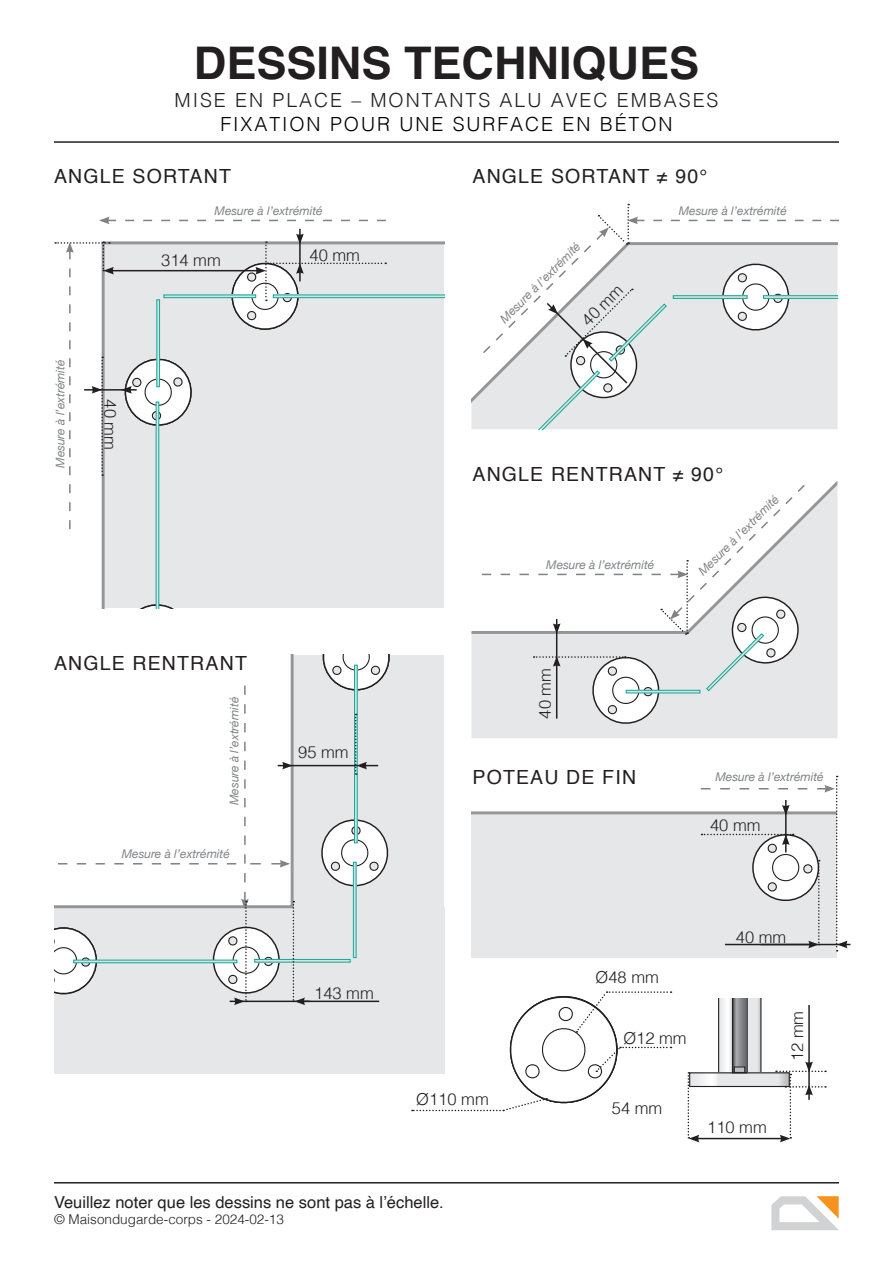
<style>
.page{position:relative;width:893px;height:1263px;background:#fff}
.page>*{position:absolute;margin:0;border:0;box-sizing:border-box;transform-origin:0 0}
.t1{font:700 45px "Helvetica";color:#231f20}
.Mellanrubrik_-_Frank{font:19.5px "Helvetica";letter-spacing:.06em;color:#231f20}
.Underrubrik{font:300 19.5px "Helvetica";letter-spacing:.1em;color:#231f20}
.Underrubrik-2{font:300 19.5px "Helvetica";letter-spacing:.1em;color:#000}
.Mått{font:300 16.5px "Helvetica";color:#231f20}
.t2{font:16.5px "Helvetica";color:#231f20}
.t3{font:300 13.5px "Helvetica";color:#231f20}
.kursiv_liten_text{font:italic 12px "Helvetica Neue";color:#808285}
</style>
<div class="page">
<svg style="left:471px;top:389px;width:10px;height:33px"></svg>
<div style="left:471px;top:635px;width:366px;height:103px;background:#e6e7e9"></div>
<svg style="left:806px;top:481px;width:31px;height:154px;background:#e6e7e9"></svg>
<div style="left:471px;top:813px;width:366px;height:145px;background:#e6e7e9"></div>
<hr style="left:471px;top:811px;width:366px;height:3px;background:#939598">
<div style="left:54px;top:906px;width:390px;height:167px;background:#e6e7e9"></div>
<div style="left:293px;top:655px;width:151px;height:331px;background:#e6e7e9"></div>
<svg style="left:321px;top:815px;width:68px;height:74px"></svg>
<svg style="left:322px;top:655px;width:68px;height:38px"></svg>
<div style="left:354px;top:665px;width:3px;height:178px;border:1px solid #12a79d"></div>
<div style="left:353px;top:862px;width:3px;height:96px;border:1px solid #12a79d"></div>
<div style="left:254px;top:959px;width:96px;height:3px;border:1px solid #12a79d"></div>
<hr style="left:54px;top:141px;width:785px;height:2px;background:#231f20">
<hr style="left:54px;top:1182px;width:785px;height:1px;background:#231f20">
<svg style="left:771px;top:1196px;width:68px;height:34px"></svg>
<svg style="left:481px;top:204px;width:358px;height:225px"></svg>
<svg style="left:471px;top:485px;width:335px;height:243px"></svg>
<hr style="left:284px;top:765px;width:74px;height:1px;background:#231f20">
<svg style="left:355px;top:714px;width:23px;height:61px"></svg>
<svg style="left:55px;top:217px;width:389px;height:391px"></svg>
<hr style="left:303px;top:1000px;width:76px;height:2px;background:#231f20">
<svg style="left:54px;top:685px;width:251px;height:320px"></svg>
<svg style="left:412px;top:990px;width:414px;height:152px"></svg>
<svg style="left:701px;top:776px;width:149px;height:175px"></svg>
<h1 class="t1" style="left:194px;top:35px;width:507px">DESSINS TECHNIQUES</h1>
<p class="Underrubrik" style="left:175px;top:84px;width:545px">MISE EN PLACE – MONTANTS ALU AVEC EMBASES</p>
<p class="Underrubrik-2" style="left:220px;top:107px;width:454px">FIXATION POUR UNE SURFACE EN BÉTON</p>
<p class="Mellanrubrik_-_Frank" style="left:54px;top:161px;width:178px">ANGLE SORTANT</p>
<p class="Mellanrubrik_-_Frank" style="left:472px;top:161px;width:236px">ANGLE SORTANT ≠ 90°</p>
<p class="kursiv_liten_text" style="left:52px;top:468px;width:109px;rotate:-90deg">Mesure à l’extrémité</p>
<p class="Mått" style="left:124px;top:399px;width:52px;rotate:90deg">40 mm</p>
<p class="kursiv_liten_text" style="left:215px;top:202px;width:109px">Mesure à l’extrémité</p>
<p class="kursiv_liten_text" style="left:679px;top:202px;width:109px">Mesure à l’extrémité</p>
<p class="kursiv_liten_text" style="left:496px;top:314px;width:110px;rotate:-45deg">Mesure à l’extrémité</p>
<p class="Mått" style="left:309px;top:241px;width:52px">40 mm</p>
<p class="Mått" style="left:161px;top:246px;width:61px">314 mm</p>
<p class="Mått" style="left:574px;top:313px;width:52px;rotate:-45deg">40 mm</p>
<p class="Mellanrubrik_-_Frank" style="left:472px;top:459px;width:252px">ANGLE RENTRANT ≠ 90°</p>
<p class="kursiv_liten_text" style="left:546px;top:556px;width:109px">Mesure à l’extrémité</p>
<p class="kursiv_liten_text" style="left:694px;top:567px;width:110px;rotate:-45deg">Mesure à l’extrémité</p>
<p class="Mellanrubrik_-_Frank" style="left:54px;top:648px;width:194px">ANGLE RENTRANT</p>
<p class="kursiv_liten_text" style="left:226px;top:805px;width:109px;rotate:-90deg">Mesure à l’extrémité</p>
<p class="kursiv_liten_text" style="left:122px;top:845px;width:109px">Mesure à l’extrémité</p>
<p class="Mått" style="left:298px;top:738px;width:52px">95 mm</p>
<p class="Mått" style="left:531px;top:719px;width:52px;rotate:-90deg">40 mm</p>
<p class="Mellanrubrik_-_Frank" style="left:472px;top:762px;width:165px">POTEAU DE FIN</p>
<p class="kursiv_liten_text" style="left:715px;top:768px;width:110px">Mesure à l’extrémité</p>
<p class="Mått" style="left:710px;top:811px;width:52px">40 mm</p>
<p class="Mått" style="left:314px;top:978px;width:61px">143 mm</p>
<p class="Mått" style="left:416px;top:1085px;width:74px">Ø110 mm</p>
<h3 class="t2" style="left:54px;top:1189px;width:391px">Veuillez noter que les dessins ne sont pas à l’échelle.</h3>
<p class="t3" style="left:54px;top:1208px;width:231px">© Maisondugarde-corps - 2024-02-13</p>
<p class="Mått" style="left:596px;top:963px;width:65px">Ø48 mm</p>
<p class="Mått" style="left:623px;top:1024px;width:65px">Ø12 mm</p>
<p class="Mått" style="left:612px;top:1094px;width:52px">54 mm</p>
<p class="Mått" style="left:736px;top:923px;width:52px">40 mm</p>
<p class="Mått" style="left:707px;top:1113px;width:61px">110 mm</p>
<p class="Mått" style="left:783px;top:1061px;width:52px;rotate:-90deg">12 mm</p>
</div>
